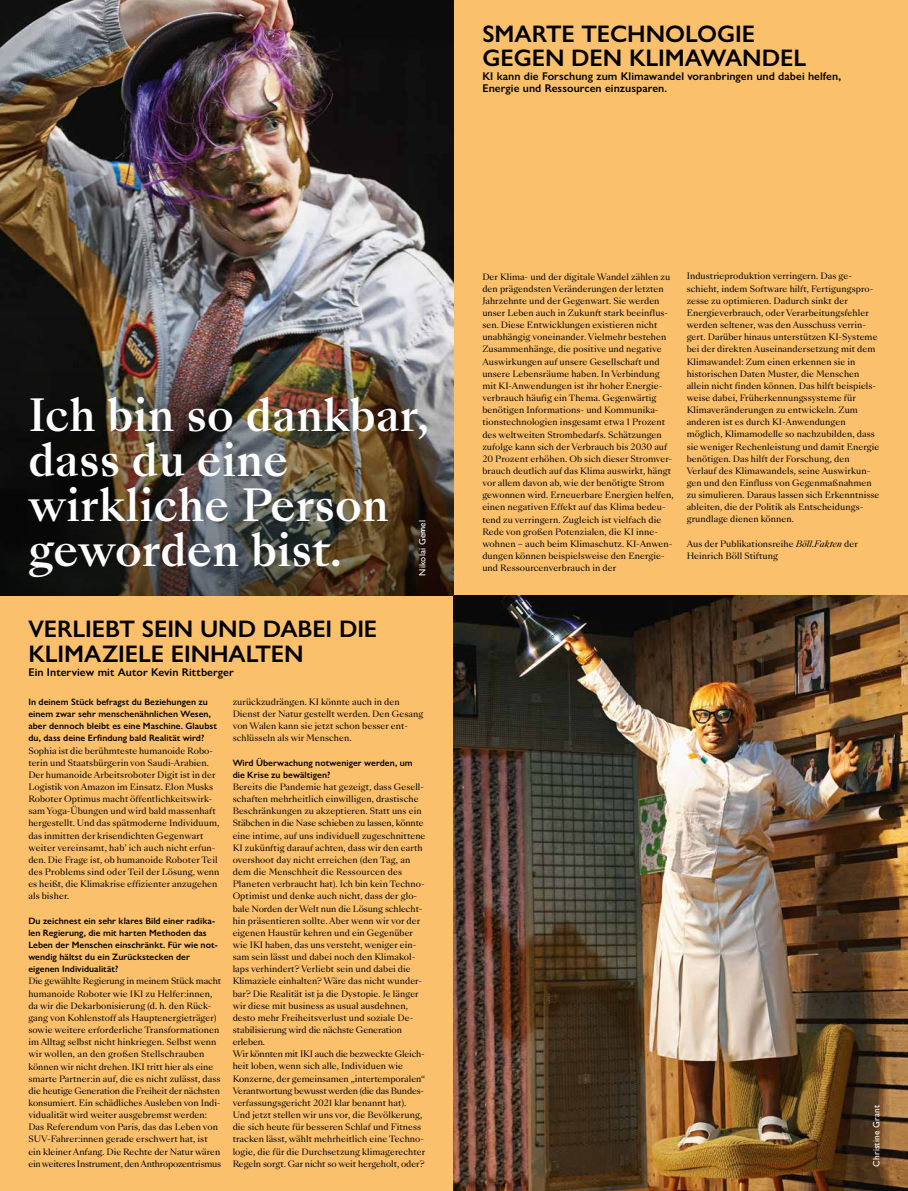
<style>
.page{position:relative;width:908px;height:1191px;background:#fff}
.page>*{position:absolute;margin:0;border:0;box-sizing:border-box;transform-origin:0 0}
.t1{font:500 43px/45px "Sang Bleu Kingdom";letter-spacing:.005em;color:#fff}
.t2{font:600 24px/24.3px "Gill Sans Nova";letter-spacing:-.005em;color:#000}
.t3{font:600 11.2px/12px "Gill Sans Nova";letter-spacing:.005em;color:#000}
.t4{font:600 9.2px/12.1px "Gill Sans Nova";letter-spacing:.005em;color:#000}
.t5{font:500 9.2px "Gill Sans Nova";letter-spacing:.015em;color:#fff}
.t6{font:8.5px/12.1px "Sang Bleu Kingdom";letter-spacing:.005em;color:#000}
.s1{font-style:italic}
</style>
<div class="page">
<div style="left:0;top:595px;width:454px;height:596px;background:#fbc06c"></div>
<div style="left:454px;top:0;width:453px;height:595px;background:#fbc06c"></div>
<img style="left:454px;top:595px;width:453px;height:596px">
<img style="left:0;top:0;width:454px;height:316px">
<img style="left:0;top:316px;width:454px;height:279px">
<h2 class="t2" style="left:482px;top:21px;width:325px">SMARTE TECHNOLOGIE<br>GEGEN DEN KLIMAWANDEL</h2>
<h3 class="t3" style="left:482px;top:70px;width:360px">KI kann die Forschung zum Klimawandel voranbringen und dabei helfen,<br>Energie und Ressourcen einzusparen.</h3>
<h1 class="t1" style="left:28px;top:394px;width:402px">Ich bin so dankbar, dass du eine wirkliche Person geworden bist.</h1>
<p class="t5" style="left:416px;top:575px;width:57px;rotate:-90deg">Nikolai Gemel</p>
<h2 class="t2" style="left:28px;top:617px;width:350px">VERLIEBT SEIN UND DABEI DIE<br>KLIMAZIELE EINHALTEN</h2>
<h3 class="t3" style="left:28px;top:666px;width:207px">Ein Interview mit Autor Kevin Rittberger</h3>
<p class="t4" style="left:28px;top:695px;width:190px">In deinem Stück befragst du Beziehungen zu einem zwar sehr menschenähnlichen Wesen, aber dennoch bleibt es eine Maschine. Glaubst du, dass deine Erfindung bald Realität wird?</p>
<p class="t6" style="left:28px;top:744px;width:192px">Sophia ist die berühmteste humanoide Robo&shy;terin und Staatsbürgerin von Saudi-Arabien.<br>Der humanoide Arbeitsroboter Digit ist in der Logistik von Amazon im Einsatz. Elon Musks Roboter Optimus macht öffentlichkeitswirk&shy;sam Yoga-Übungen und wird bald massenhaft hergestellt. Und das spätmoderne Individuum, das inmitten der krisendichten Gegenwart weiter vereinsamt, hab’ ich auch nicht erfun&shy;den. Die Frage ist, ob humanoide Roboter Teil des Problems sind oder Teil der Lösung, wenn es heißt, die Klimakrise effizienter anzugehen als bisher.</p>
<p class="t4" style="left:28px;top:914px;width:191px">Du zeichnest ein sehr klares Bild einer radika&shy;len Regierung, die mit harten Methoden das Leben der Menschen einschränkt. Für wie not&shy;wendig hältst du ein Zurückstecken der eigenen Individualität?</p>
<p class="t6" style="left:28px;top:975px;width:194px">Die gewählte Regierung in meinem Stück macht humanoide Roboter wie IKI zu Helfer:innen, da wir die Dekarbonisierung (d. h. den Rück&shy;gang von Kohlenstoff als Hauptenergieträger) sowie weitere erforderliche Transformationen im Alltag selbst nicht hinkriegen. Selbst wenn wir wollen, an den großen Stellschrauben können wir nicht drehen. IKI tritt hier als eine smarte Partner:in auf, die es nicht zulässt, dass die heutige Generation die Freiheit der nächsten konsumiert. Ein schädliches Ausleben von Indi&shy;vidualität wird weiter ausgebremst werden:<br>Das Referendum von Paris, das das Leben von SUV-Fahrer:innen gerade erschwert hat, ist ein kleiner Anfang. Die Rechte der Natur wären ein weiteres Instrument, den Anthropozentrismus</p>
<p class="t6" style="left:232px;top:696px;width:192px">zurückzudrängen. KI könnte auch in den Dienst der Natur gestellt werden. Den Gesang von Walen kann sie jetzt schon besser ent&shy;schlüsseln als wir Menschen.</p>
<p class="t4" style="left:232px;top:756px;width:181px">Wird Überwachung notweniger werden, um die Krise zu bewältigen?</p>
<p class="t6" style="left:232px;top:781px;width:194px">Bereits die Pandemie hat gezeigt, dass Gesell&shy;schaften mehrheitlich einwilligen, drastische Beschränkungen zu akzeptieren. Statt uns ein Stäbchen in die Nase schieben zu lassen, könnte eine intime, auf uns individuell zugeschnittene KI zukünftig darauf achten, dass wir den earth overshoot day nicht erreichen (den Tag, an dem die Menschheit die Ressourcen des Planeten verbraucht hat). Ich bin kein Techno-Optimist und denke auch nicht, dass der glo&shy;bale Norden der Welt nun die Lösung schlecht&shy;hin präsentieren sollte. Aber wenn wir vor der eigenen Haustür kehren und ein Gegenüber wie IKI haben, das uns versteht, weniger ein&shy;sam sein lässt und dabei noch den Klimakol&shy;laps verhindert? Verliebt sein und dabei die Klimaziele einhalten? Wäre das nicht wunder&shy;bar? Die Realität ist ja die Dystopie. Je länger wir diese mit business as usual ausdehnen, desto mehr Freiheitsverlust und soziale De&shy;stabilisierung wird die nächste Generation erleben.<br>Wir könnten mit IKI auch die bezweckte Gleich&shy;heit loben, wenn sich alle, Individuen wie Konzerne, der gemeinsamen „intertemporalen“ Verantwortung bewusst werden (die das Bundes&shy;verfassungsgericht 2021 klar benannt hat).<br>Und jetzt stellen wir uns vor, die Bevölkerung, die sich heute für besseren Schlaf und Fitness tracken lässt, wählt mehrheitlich eine Techno&shy;logie, die für die Durchsetzung klimagerechter Regeln sorgt. Gar nicht so weit hergeholt, oder?</p>
<p class="t6" style="left:482px;top:271px;width:193px">Der Klima- und der digitale Wandel zählen zu den prägendsten Veränderungen der letzten Jahrzehnte und der Gegenwart. Sie werden unser Leben auch in Zukunft stark beeinflus&shy;sen. Diese Entwicklungen existieren nicht unabhängig voneinander. Vielmehr bestehen Zusammenhänge, die positive und negative Auswirkungen auf unsere Gesellschaft und unsere Lebensräume haben. In Verbindung mit KI-Anwendungen ist ihr hoher Energie&shy;verbrauch häufig ein Thema. Gegenwärtig benötigen Informations- und Kommunika&shy;tionstechnologien insgesamt etwa 1 Prozent des weltweiten Strombedarfs. Schätzungen zufolge kann sich der Verbrauch bis 2030 auf 20 Prozent erhöhen. Ob sich dieser Stromver&shy;brauch deutlich auf das Klima auswirkt, hängt vor allem davon ab, wie der benötigte Strom gewonnen wird. Erneuerbare Energien helfen, einen negativen Effekt auf das Klima bedeu&shy;tend zu verringern. Zugleich ist vielfach die Rede von großen Potenzialen, die KI inne&shy;wohnen – auch beim Klimaschutz. KI-Anwen&shy;dungen können beispielsweise den Energie&shy;und Ressourcenverbrauch in der</p>
<p class="t6" style="left:686px;top:271px;width:194px">Industrieproduktion verringern. Das ge&shy;schieht, indem Software hilft, Fertigungspro&shy;zesse zu optimieren. Dadurch sinkt der Energieverbrauch, oder Verarbeitungsfehler werden seltener, was den Ausschuss verrin&shy;gert. Darüber hinaus unterstützen KI-Systeme bei der direkten Auseinandersetzung mit dem Klimawandel: Zum einen erkennen sie in historischen Daten Muster, die Menschen allein nicht finden können. Das hilft beispiels&shy;weise dabei, Früherkennungssysteme für Klimaveränderungen zu entwickeln. Zum anderen ist es durch KI-Anwendungen möglich, Klimamodelle so nachzubilden, dass sie weniger Rechenleistung und damit Energie benötigen. Das hilft der Forschung, den Verlauf des Klimawandels, seine Auswirkun&shy;gen und den Einfluss von Gegenmaßnahmen zu simulieren. Daraus lassen sich Erkenntnisse ableiten, die der Politik als Entscheidungs&shy;grundlage dienen können.</p>
<p class="t6" style="left:686px;top:538px;width:173px">Aus der Publikationsreihe <span class="s1">Böll.Fakten</span> der<br>Heinrich Böll Stiftung</p>
<p class="t5" style="left:870px;top:1166px;width:63px;rotate:-90deg">Christine Grant</p>
</div>
